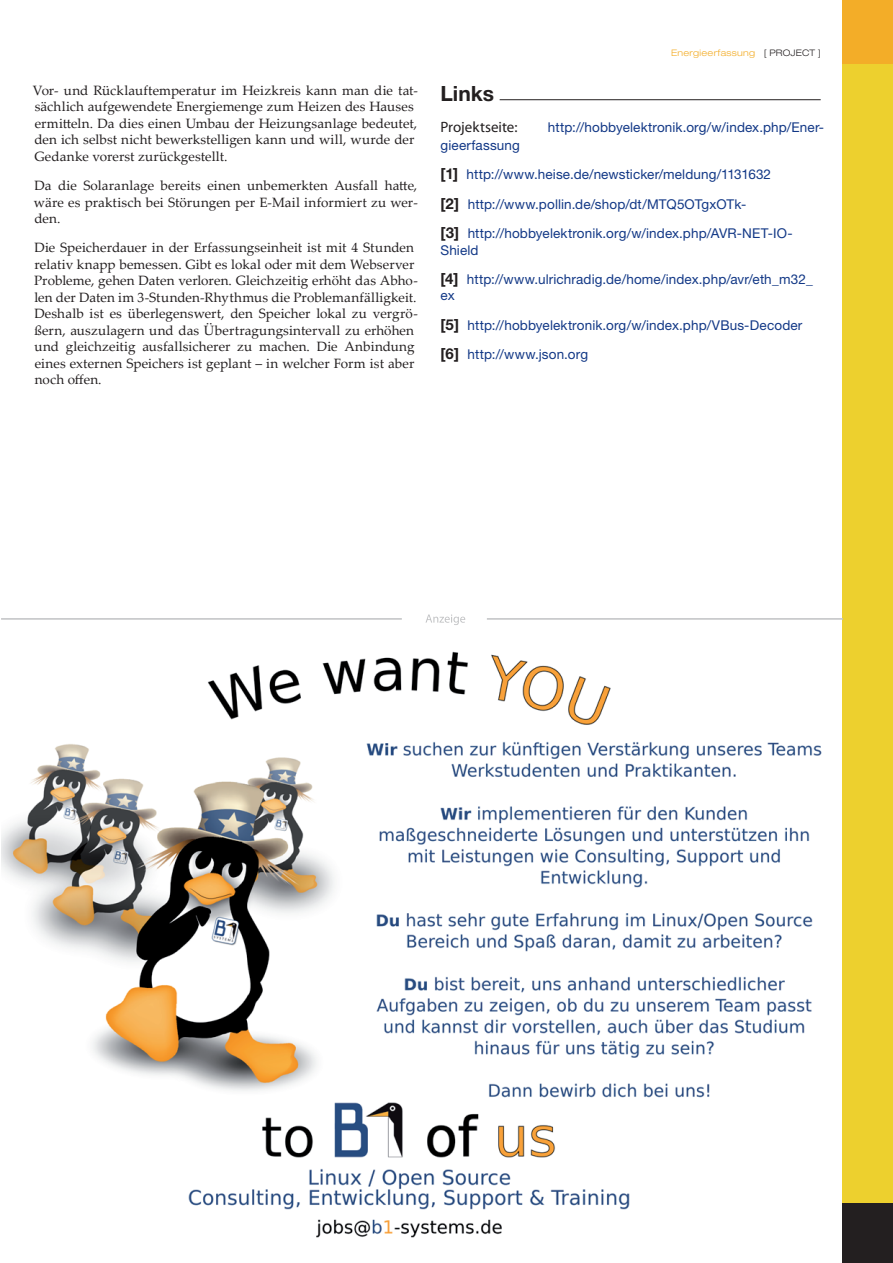
<style>
.page{position:relative;width:893px;height:1263px;background:#fff}
.page>*{position:absolute;margin:0;border:0;box-sizing:border-box;transform-origin:0 0}
.t1{font:700 21px "Helvetica Neue";color:#231f20}
.t2{font:15px "Myriad Pro";color:#231f20}
.t3{font:13.5px/16.5px "Palatino Linotype";letter-spacing:.005em;color:#231f20}
.t4{font:13.5px/29.2px "Helvetica Neue";letter-spacing:.01em;color:#123886}
.t5{font:300 expanded 9px "Helvetica Neue";letter-spacing:.03em;color:#f3ad28}
.t6{font:300 expanded 9px "Helvetica Neue";letter-spacing:.02em;color:#231f20}
.s1{font-weight:700;font-size:15px;color:#231f20}
</style>
<div class="page">
<div style="left:842px;top:64px;width:51px;height:1139px;background:#edd02e"></div>
<div style="left:842px;top:0;width:51px;height:64px;background:#f3ad28"></div>
<div style="left:842px;top:1203px;width:51px;height:60px;background:#231f20"></div>
<hr style="left:500px;top:99px;width:321px;height:1px;background:#231f20">
<hr style="left:1px;top:618px;width:401px;height:2px;background:#c1c2c4">
<hr style="left:487px;top:618px;width:356px;height:2px;background:#c1c2c4">
<svg style="left:425px;top:614px;width:40px;height:11px"></svg>
<img style="left:1px;top:651px;width:821px;height:587px">
<p class="t3" style="left:33px;top:82px;width:386px">Vor- und Rücklauftemperatur im Heizkreis kann man die tat&shy;sächlich aufgewendete Energiemenge zum Heizen des Hauses ermitteln. Da dies einen Umbau der Heizungsanlage bedeutet, den ich selbst nicht bewerkstelligen kann und will, wurde der Gedanke vorerst zurückgestellt.</p>
<p class="t3" style="left:34px;top:177px;width:385px;text-align:justify">Da die Solaranlage bereits einen unbemerkten Ausfall hatte, wäre es praktisch bei Störungen per E-Mail informiert zu wer&shy;den.</p>
<p class="t3" style="left:34px;top:239px;width:385px">Die Speicherdauer in der Erfassungseinheit ist mit 4 Stunden relativ knapp bemessen. Gibt es lokal oder mit dem Webserver Probleme, gehen Daten verloren. Gleichzeitig erhöht das Abho&shy;len der Daten im 3-Stunden-Rhythmus die Problemanfälligkeit.<br>Deshalb ist es überlegenswert, den Speicher lokal zu vergrö&shy;ßern, auszulagern und das Übertragungsintervall zu erhöhen und gleichzeitig ausfallsicherer zu machen. Die Anbindung eines externen Speichers ist geplant – in welcher Form ist aber noch offen.</p>
<p class="t5" style="left:671px;top:48px;width:86px">Energieerfassung</p>
<p class="t6" style="left:764px;top:47px;width:59px">[ PROJECT ]</p>
<h1 class="t1" style="left:440px;top:81px;width:55px">Links</h1>
<p class="t2" style="left:440px;top:118px;width:79px">Projektseite:</p>
<p class="t4" style="left:548px;top:113px;width:278px">http://hobbyelektronik.org/w/index.php/Ener-</p>
<p class="t4" style="left:441px;top:131px;width:354px">gieerfassung<br><span class="s1">[1]</span> http://www.heise.de/newsticker/meldung/1131632 <span class="s1">[2]</span> http://www.pollin.de/shop/dt/MTQ5OTgxOTk-<br><span class="s1">[3]</span> http://hobbyelektronik.org/w/index.php/AVR-NET-IO-</p>
<p class="t4" style="left:440px;top:235px;width:374px">Shield<br><span class="s1">[4]</span> http://www.ulrichradig.de/home/index.php/avr/eth_m32_</p>
<p class="t4" style="left:441px;top:281px;width:363px">ex<br><span class="s1">[5]</span> http://hobbyelektronik.org/w/index.php/VBus-Decoder <span class="s1">[6]</span> http://www.json.org</p>
</div>
